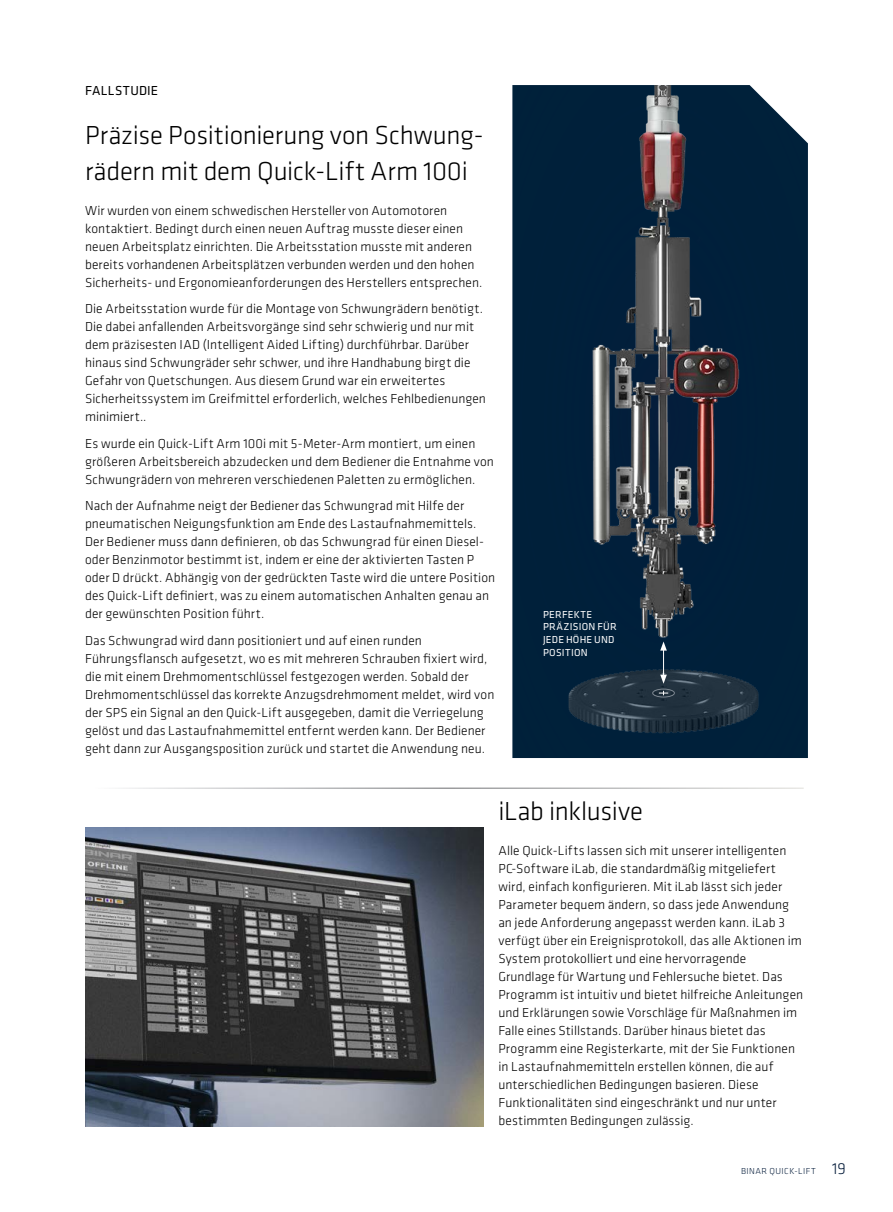
<style>
.page{position:relative;width:893px;height:1212px;background:#fff}
.page>*{position:absolute;margin:0;border:0;box-sizing:border-box;transform-origin:0 0}
.Headline_Regular_Bla{font:300 27px/36px "Klavika";letter-spacing:-.01em;color:#000}
.Quick_Bread_Eng_9p_S{font:300 13.5px/18px "Klavika";letter-spacing:.005em;color:#000}
.Quick_Bread_Eng_9p_F{font:13.5px "Klavika";letter-spacing:.02em;color:#000}
.Label_white{font:10.5px/12.8px "Klavika";letter-spacing:.025em;color:#fff}
.t1{font:300 9px "Klavika";letter-spacing:.05em;color:#071e3c}
.s1{font-size:16.5px}
</style>
<div class="page">
<img style="left:85px;top:827px;width:398px;height:300px">
<img style="left:512px;top:85px;width:296px;height:673px">
<svg style="left:660px;top:641px;width:7px;height:43px"></svg>
<div style="left:652px;top:689px;width:23px;height:8px;border:1px solid #fff;border-radius:50%"></div>
<svg style="left:659px;top:691px;width:9px;height:4px"></svg>
<p class="Quick_Bread_Eng_9p_F" style="left:85px;top:83px;width:75px">FALLSTUDIE</p>
<p class="Headline_Regular_Bla" style="left:85px;top:117px;width:400px">Präzise Positionierung von Schwung&shy;rädern mit dem Quick-Lift Arm 100i</p>
<p class="Quick_Bread_Eng_9p_S" style="left:85px;top:202px;width:399px">Wir wurden von einem schwedischen Hersteller von Automotoren kontaktiert. Bedingt durch einen neuen Auftrag musste dieser einen neuen Arbeitsplatz einrichten. Die Arbeitsstation musste mit anderen bereits vorhandenen Arbeitsplätzen verbunden werden und den hohen Sicherheits- und Ergonomieanforderungen des Herstellers entsprechen.</p>
<p class="Quick_Bread_Eng_9p_S" style="left:85px;top:300px;width:402px">Die Arbeitsstation wurde für die Montage von Schwungrädern benötigt.<br>Die dabei anfallenden Arbeitsvorgänge sind sehr schwierig und nur mit dem präzisesten IAD (Intelligent Aided Lifting) durchführbar. Darüber hinaus sind Schwungräder sehr schwer, und ihre Handhabung birgt die Gefahr von Quetschungen. Aus diesem Grund war ein erweitertes Sicherheitssystem im Greifmittel erforderlich, welches Fehlbedienungen minimiert..</p>
<p class="Quick_Bread_Eng_9p_S" style="left:85px;top:435px;width:410px">Es wurde ein Quick-Lift Arm 100i mit 5-Meter-Arm montiert, um einen größeren Arbeitsbereich abzudecken und dem Bediener die Entnahme von<br>Schwungrädern von mehreren verschiedenen Paletten zu ermöglichen.</p>
<p class="Quick_Bread_Eng_9p_S" style="left:85px;top:497px;width:412px">Nach der Aufnahme neigt der Bediener das Schwungrad mit Hilfe der pneumatischen Neigungsfunktion am Ende des Lastaufnahmemittels.<br>Der Bediener muss dann definieren, ob das Schwungrad für einen Diesel&shy;oder Benzinmotor bestimmt ist, indem er eine der aktivierten Tasten P oder D drückt. Abhängig von der gedrückten Taste wird die untere Position des Quick-Lift definiert, was zu einem automatischen Anhalten genau an der gewünschten Position führt.</p>
<p class="Quick_Bread_Eng_9p_S" style="left:85px;top:632px;width:411px">Das Schwungrad wird dann positioniert und auf einen runden Führungsflansch aufgesetzt, wo es mit mehreren Schrauben fixiert wird, die mit einem Drehmomentschlüssel festgezogen werden. Sobald der Drehmomentschlüssel das korrekte Anzugsdrehmoment meldet, wird von der SPS ein Signal an den Quick-Lift ausgegeben, damit die Verriegelung gelöst und das Lastaufnahmemittel entfernt werden kann. Der Bediener geht dann zur Ausgangsposition zurück und startet die Anwendung neu.</p>
<p class="Label_white" style="left:543px;top:608px;width:75px">PERFEKTE<br>PRÄZISION FÜR<br>JEDE HÖHE UND<br>POSITION</p>
<p class="Headline_Regular_Bla" style="left:498px;top:793px;width:146px">iLab inklusive</p>
<p class="Quick_Bread_Eng_9p_S" style="left:498px;top:841px;width:306px">Alle Quick-Lifts lassen sich mit unserer intelligenten PC-Software iLab, die standardmäßig mitgeliefert wird, einfach konfigurieren. Mit iLab lässt sich jeder Parameter bequem ändern, so dass jede Anwendung an jede Anforderung angepasst werden kann. iLab 3 verfügt über ein Ereignisprotokoll, das alle Aktionen im System protokolliert und eine hervorragende Grundlage für Wartung und Fehlersuche bietet. Das Programm ist intuitiv und bietet hilfreiche Anleitungen und Erklärungen sowie Vorschläge für Maßnahmen im Falle eines Stillstands. Darüber hinaus bietet das Programm eine Registerkarte, mit der Sie Funktionen in Lastaufnahmemitteln erstellen können, die auf unterschiedlichen Bedingungen basieren. Diese Funktionalitäten sind eingeschränkt und nur unter bestimmten Bedingungen zulässig.</p>
<p class="t1" style="left:741px;top:1166px;width:106px">BINAR QUICK-LIFT <span class="s1">19</span></p>
</div>
